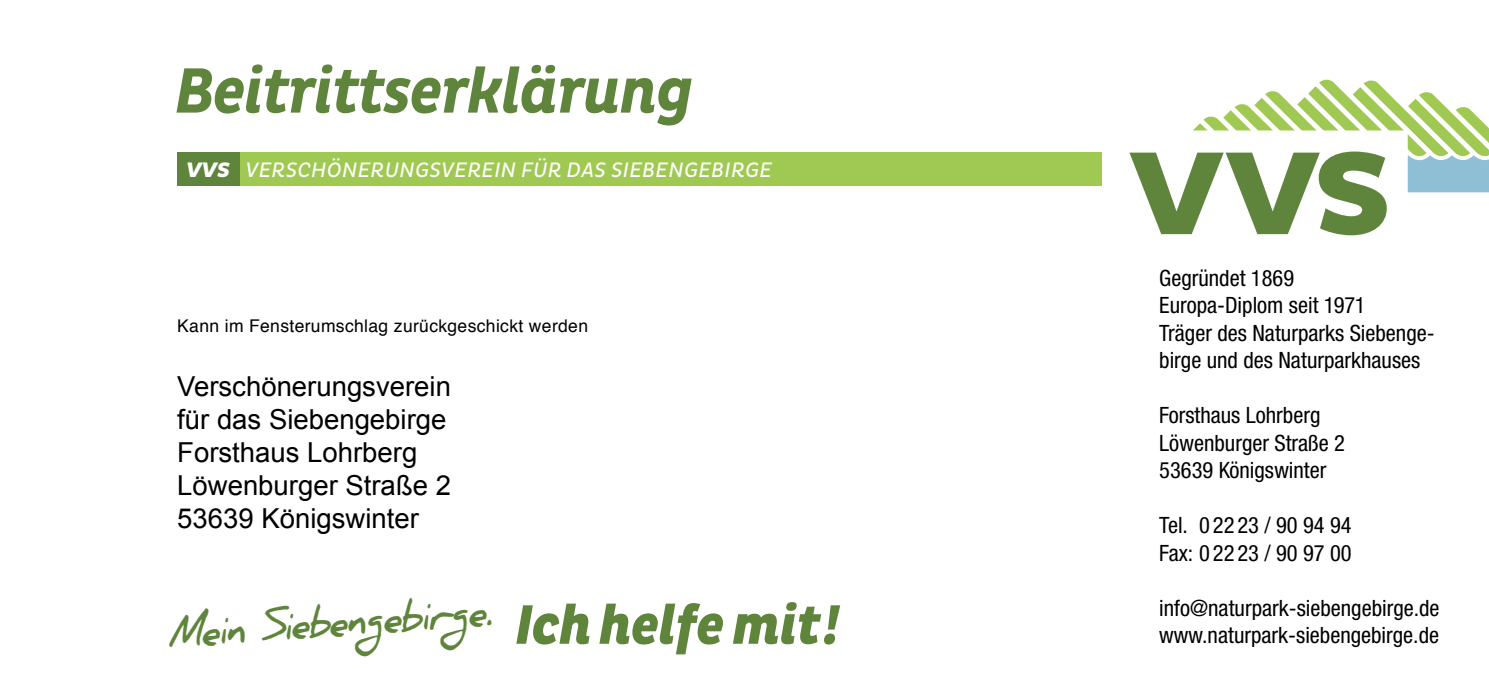
<style>
.page{position:relative;width:1489px;height:695px;background:#fff}
.page>*{position:absolute;margin:0;border:0;box-sizing:border-box;transform-origin:0 0}
.t1{font:italic 700 65px "Pluto Cond";letter-spacing:-.03em;color:#5f843b}
.t2{font:italic 800 56.5px "Pluto Cond";letter-spacing:-.02em;color:#5f843b}
.t3{font:italic 700 44px "Daniel";color:#5f843b;scale:.81 1}
.t4{font:27.5px/33px "Arial";color:#000}
.t5{font:condensed 22.5px/27.5px "Helvetica Neue LT Std";color:#000}
.t6{font:italic 21.25px "Pluto Cond";letter-spacing:.015em;color:#fff}
.t7{font:17.5px "Helvetica";letter-spacing:.02em;color:#000}
.s1{font-family:"Pluto";font-weight:800}
</style>
<div class="page">
<div style="left:236px;top:153px;width:865px;height:33px;background:#9fc952"></div>
<div style="left:177px;top:153px;width:62px;height:33px;background:#5f843b"></div>
<svg style="left:1129px;top:79px;width:359px;height:156px"></svg>
<h1 class="t1" style="left:174px;top:54px;width:520px">Beitrittserklärung</h1>
<p class="t6" style="left:186px;top:158px;width:587px"><span class="s1">VVS</span> VERSCHÖNERUNGSVEREIN FÜR DAS SIEBENGEBIRGE</p>
<p class="t7" style="left:177px;top:312px;width:412px">Kann im Fensterumschlag zurückgeschickt werden</p>
<p class="t4" style="left:177px;top:370px;width:275px">Verschönerungsverein für das Siebengebirge<br>Forsthaus Lohrberg<br>Löwenburger Straße 2<br>53639 Königswinter</p>
<h3 class="t3" style="left:166px;top:607px;width:402px;rotate:-4deg">Mein Siebengebirge.</h3>
<h2 class="t2" style="left:515px;top:592px;width:326px">Ich helfe mit!</h2>
<p class="t5" style="left:1159px;top:264px;width:277px">Gegründet 1869<br>Europa-Diplom seit 1971<br>Träger des Naturparks Siebenge&shy;birge und des Naturparkhauses</p>
<p class="t5" style="left:1159px;top:401px;width:187px">Forsthaus Lohrberg<br>Löwenburger Straße 2<br>53639 Königswinter</p>
<p class="t5" style="left:1159px;top:511px;width:194px">Tel. 0 22 23 / 90 94 94<br>Fax: 0 22 23 / 90 97 00</p>
<p class="t5" style="left:1159px;top:593px;width:282px">info@naturpark-siebengebirge.de www.naturpark-siebengebirge.de</p>
</div>
